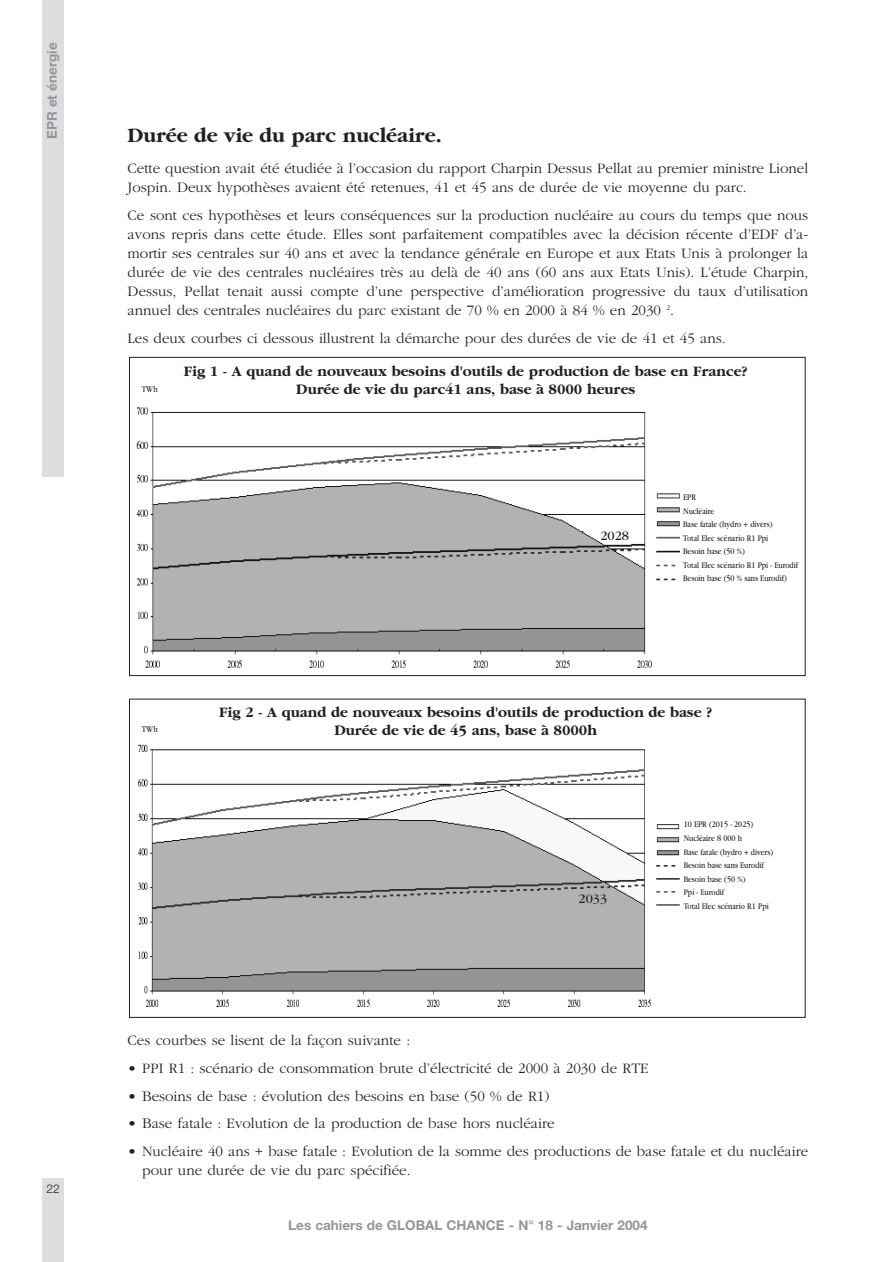
<style>
.page{position:relative;width:893px;height:1262px;background:#fff}
.page>*{position:absolute;margin:0;border:0;box-sizing:border-box;transform-origin:0 0}
.t1{font:700 21px "Garamond";color:#231f20}
.t2{font:300 15px/19px "Garamond";color:#231f20}
.t3{font:700 15px/18px "Garamond";color:#231f20;text-align:center}
.t4{font:700 13.5px "Helvetica Neue";color:#939598}
.t5{font:13.5px "Garamond";color:#231f20}
.t6{font:300 12px "Helvetica Neue";color:#231f20}
.t7{font:9px/13.5px "Garamond";color:#231f20;scale:.85 1}
</style>
<div class="page">
<div style="left:43px;top:0;width:21px;height:476px;background:#dcdddf"></div>
<div style="left:43px;top:1178px;width:21px;height:84px;background:#dcdddf"></div>
<img style="left:136px;top:407px;width:516px;height:261px">
<img style="left:656px;top:493px;width:23px;height:88px">
<img style="left:138px;top:745px;width:513px;height:262px">
<img style="left:656px;top:824px;width:23px;height:82px">
<p class="t4" style="left:47px;top:139px;width:98px;rotate:-90deg">EPR et énergie</p>
<p class="t6" style="left:46px;top:1184px;width:15px">22</p>
<h1 class="t1" style="left:128px;top:128px;width:315px">Durée de vie du parc nucléaire.</h1>
<p class="t2" style="left:128px;top:160px;width:682px">Cette question avait été étudiée à l’occasion du rapport Charpin Dessus Pellat au premier ministre Lionel<br>Jospin. Deux hypothèses avaient été retenues, 41 et 45 ans de durée de vie moyenne du parc.</p>
<p class="t2" style="left:128px;top:206px;width:682px;text-align:justify">Ce sont ces hypothèses et leurs conséquences sur la production nucléaire au cours du temps que nous avons repris dans cette étude. Elles sont parfaitement compatibles avec la décision récente d’EDF d’a&shy;mortir ses centrales sur 40 ans et avec la tendance générale en Europe et aux Etats Unis à prolonger la durée de vie des centrales nucléaires très au delà de 40 ans (60 ans aux Etats Unis). L’étude Charpin, Dessus, Pellat tenait aussi compte d’une perspective d’amélioration progressive du taux d’utilisation annuel des centrales nucléaires du parc existant de 70 % en 2000 à 84 % en 2030 <sup>2</sup>.</p>
<p class="t2" style="left:128px;top:329px;width:599px">Les deux courbes ci dessous illustrent la démarche pour des durées de vie de 41 et 45 ans.</p>
<p class="t7" style="left:142px;top:383px;width:20px">TWh</p>
<p class="t3" style="left:184px;top:364px;width:565px">Fig 1 - A quand de nouveaux besoins d'outils de production de base en France?<br>Durée de vie du parc41 ans, base à 8000 heures</p>
<p class="t5" style="left:600px;top:531px;width:30px">2028</p>
<p class="t7" style="left:683px;top:491px;width:137px">EPR<br>Nucléaire<br>Base fatale (hydro + divers)<br>Total Elec scénario R1 Ppi<br>Besoin base (50 %)<br>Total Elec scénario R1 Ppi - Eurodif<br>Besoin base (50 % sans Eurodif)</p>
<p class="t7" style="left:142px;top:723px;width:20px">TWh</p>
<p class="t3" style="left:219px;top:704px;width:494px">Fig 2 - A quand de nouveaux besoins d'outils de production de base ?<br>Durée de vie de 45 ans, base à 8000h</p>
<p class="t5" style="left:578px;top:893px;width:30px">2033</p>
<p class="t7" style="left:683px;top:818px;width:107px">10 EPR (2015 - 2025)<br>Nucléaire 8 000 h<br>Base fatale (hydro + divers)<br>Besoin base sans Eurodif<br>Besoin base (50 %)<br>Ppi - Eurodif<br>Total Elec scénario R1 Ppi</p>
<p class="t2" style="left:128px;top:1032px;width:284px">Ces courbes se lisent de la façon suivante :</p>
<p class="t2" style="left:128px;top:1059px;width:522px">• PPI R1 : scénario de consommation brute d’électricité de 2000 à 2030 de RTE</p>
<p class="t2" style="left:128px;top:1087px;width:423px">• Besoins de base : évolution des besoins en base (50 % de R1)</p>
<p class="t2" style="left:128px;top:1115px;width:428px">• Base fatale : Evolution de la production de base hors nucléaire</p>
<p class="t2" style="left:142px;top:1142px;width:667px;text-indent:-14px">• Nucléaire 40 ans + base fatale : Evolution de la somme des productions de base fatale et du nucléaire pour une durée de vie du parc spécifiée.</p>
<p class="t4" style="left:288px;top:1220px;width:361px">Les cahiers de GLOBAL CHANCE - N° 18 - Janvier 2004</p>
</div>
